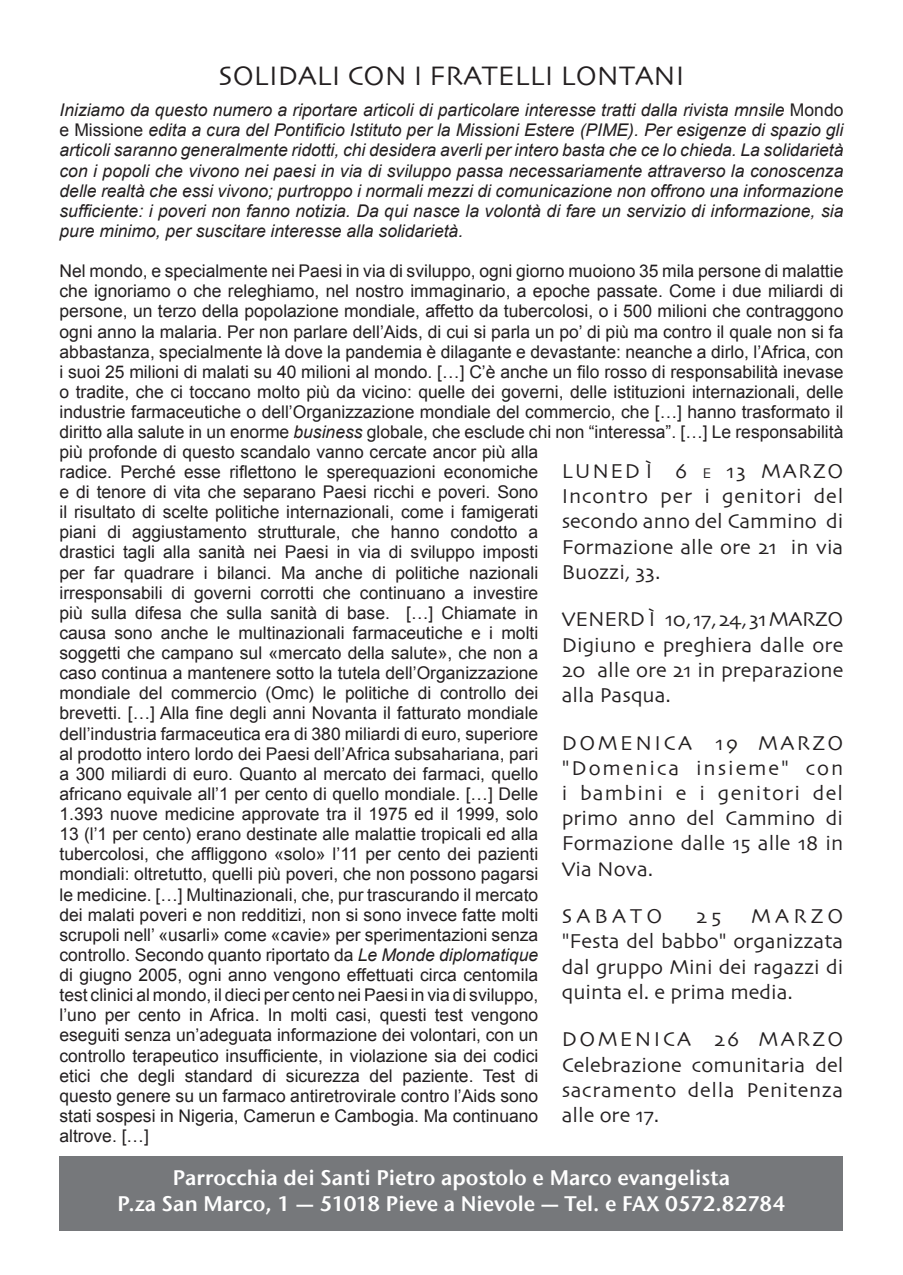
<style>
.page{position:relative;width:903px;height:1275px;background:#fff}
.page>*{position:absolute;margin:0;border:0;box-sizing:border-box;transform-origin:0 0}
.t1{font:28px "Skia";color:#231f20}
.t2{font:21px/25.2px "Skia";color:#231f20;text-align:justify}
.t3{font:21px/25.4px "Stone Sans ITC Semi";color:#fff;text-align:center}
.t4{font:17.5px/20.1px "Arial";color:#231f20;text-align:justify}
.t5{font:italic 17.5px/20.1px "Arial";color:#231f20;text-align:justify}
.s1{font-style:normal}
.s2{font-style:italic}
.s3{font-size:14.7px}
</style>
<div class="page">
<div style="left:60px;top:1156px;width:783px;height:74px;background:#76787b"></div>
<h1 class="t1" style="left:219px;top:59px;width:467px">solidali con i fratelli lontan i</h1>
<p class="t5" style="left:60px;top:100px;width:785px">Iniziamo da questo numero a riportare articoli di particolare interesse tratti dalla rivista mnsile <span class="s1">Mondo e Missione</span> edita a cura del Pontificio Istituto per la Missioni Estere (PIME). Per esigenze di spazio gli articoli saranno generalmente ridotti, chi desidera averli per intero basta che ce lo chieda. La solidarietà con i popoli che vivono nei paesi in via di sviluppo passa necessariamente attraverso la conoscenza delle realtà che essi vivono; purtroppo i normali mezzi di comunicazione non offrono una informazione sufficiente: i poveri non fanno notizia. Da qui nasce la volontà di fare un servizio di informazione, sia pure minimo, per suscitare interesse alla solidarietà.</p>
<p class="t4" style="left:60px;top:261px;width:785px">Nel mondo, e specialmente nei Paesi in via di sviluppo, ogni giorno muoiono 35 mila persone di malattie che ignoriamo o che releghiamo, nel nostro immaginario, a epoche passate. Come i due miliardi di persone, un terzo della popolazione mondiale, affetto da tubercolosi, o i 500 milioni che contraggono ogni anno la malaria. Per non parlare dell’Aids, di cui si parla un po’ di più ma contro il quale non si fa abbastanza, specialmente là dove la pandemia è dilagante e devastante: neanche a dirlo, l’Africa, con i suoi 25 milioni di malati su 40 milioni al mondo. […] C’è anche un filo rosso di responsabilità inevase o tradite, che ci toccano molto più da vicino: quelle dei governi, delle istituzioni internazionali, delle industrie farmaceutiche o dell’Organizzazione mondiale del commercio, che […] hanno trasformato il diritto alla salute in un enorme <span class="s2">business</span> globale, che esclude chi non “interessa”. […] Le responsabilità</p>
<p class="t4" style="left:59px;top:442px;width:480px">più profonde di questo scandalo vanno cercate ancor più alla radice. Perché esse riflettono le sperequazioni economiche e di tenore di vita che separano Paesi ricchi e poveri. Sono il risultato di scelte politiche internazionali, come i famigerati piani di aggiustamento strutturale, che hanno condotto a drastici tagli alla sanità nei Paesi in via di sviluppo imposti per far quadrare i bilanci. Ma anche di politiche nazionali irresponsabili di governi corrotti che continuano a investire più sulla difesa che sulla sanità di base. […] Chiamate in causa sono anche le multinazionali farmaceutiche e i molti soggetti che campano sul «mercato della salute», che non a caso continua a mantenere sotto la tutela dell’Organizzazione mondiale del commercio (Omc) le politiche di controllo dei brevetti. […] Alla fine degli anni Novanta il fatturato mondiale dell’industria farmaceutica era di 380 miliardi di euro, superiore al prodotto intero lordo dei Paesi dell’Africa subsahariana, pari a 300 miliardi di euro. Quanto al mercato dei farmaci, quello africano equivale all’1 per cento di quello mondiale. […] Delle 1.393 nuove medicine approvate tra il 1975 ed il 1999, solo 13 (l’1 per cento) erano destinate alle malattie tropicali ed alla tubercolosi, che affliggono «solo» l’11 per cento dei pazienti mondiali: oltretutto, quelli più poveri, che non possono pagarsi le medicine. […] Multinazionali, che, pur trascurando il mercato dei malati poveri e non redditizi, non si sono invece fatte molti scrupoli nell’ «usarli» come «cavie» per sperimentazioni senza controllo. Secondo quanto riportato da <span class="s2">Le Monde diplomatique </span>di giugno 2005, ogni anno vengono effettuati circa centomila test clinici al mondo, il dieci per cento nei Paesi in via di sviluppo, l’uno per cento in Africa. In molti casi, questi test vengono eseguiti senza un’adeguata informazione dei volontari, con un controllo terapeutico insufficiente, in violazione sia dei codici etici che degli standard di sicurezza del paziente. Test di questo genere su un farmaco antiretrovirale contro l’Aids sono stati sospesi in Nigeria, Camerun e Cambogia. Ma continuano altrove. […]</p>
<p class="t2" style="left:562px;top:460px;width:283px">lun ed ì 6 <span class="s3">e</span> 13 marzo I ncontro per i genitori del secondo anno del Cammino di Formazione alle ore 21 in via Buozzi, 33.</p>
<p class="t2" style="left:562px;top:608px;width:283px">ven erd ì 10, 17, 24, 31 marzo Digiuno e preghiera dalle ore 20 alle ore 21 in preparazione alla Pasqua.</p>
<p class="t2" style="left:562px;top:731px;width:283px">domen ica 19 marzo "Domenica insieme" con i bambini e i genitori del primo anno del Cammino di Formazione dalle 15 alle 18 in Via Nova.</p>
<p class="t2" style="left:562px;top:905px;width:283px;text-indent:189px">marzo "Festa del babbo" organizzata dal gruppo Mini dei ragazzi di quinta el. e prima media.</p>
<p class="t2" style="left:562px;top:905px;width:102px">sab ato</p>
<p class="t2" style="left:696px;top:905px;width:26px">25</p>
<p class="t2" style="left:562px;top:1028px;width:283px">domen ica 26 marzo Celebrazione comunitaria del sacramento della Penitenza alle ore 17.</p>
<p class="t3" style="left:118px;top:1165px;width:669px">Parrocchia dei Santi Pietro apostolo e Marco evangelista<br>P.za San Marco, 1 — 51018 Pieve a Nievole — Tel. e FAX 0572.82784</p>
</div>
